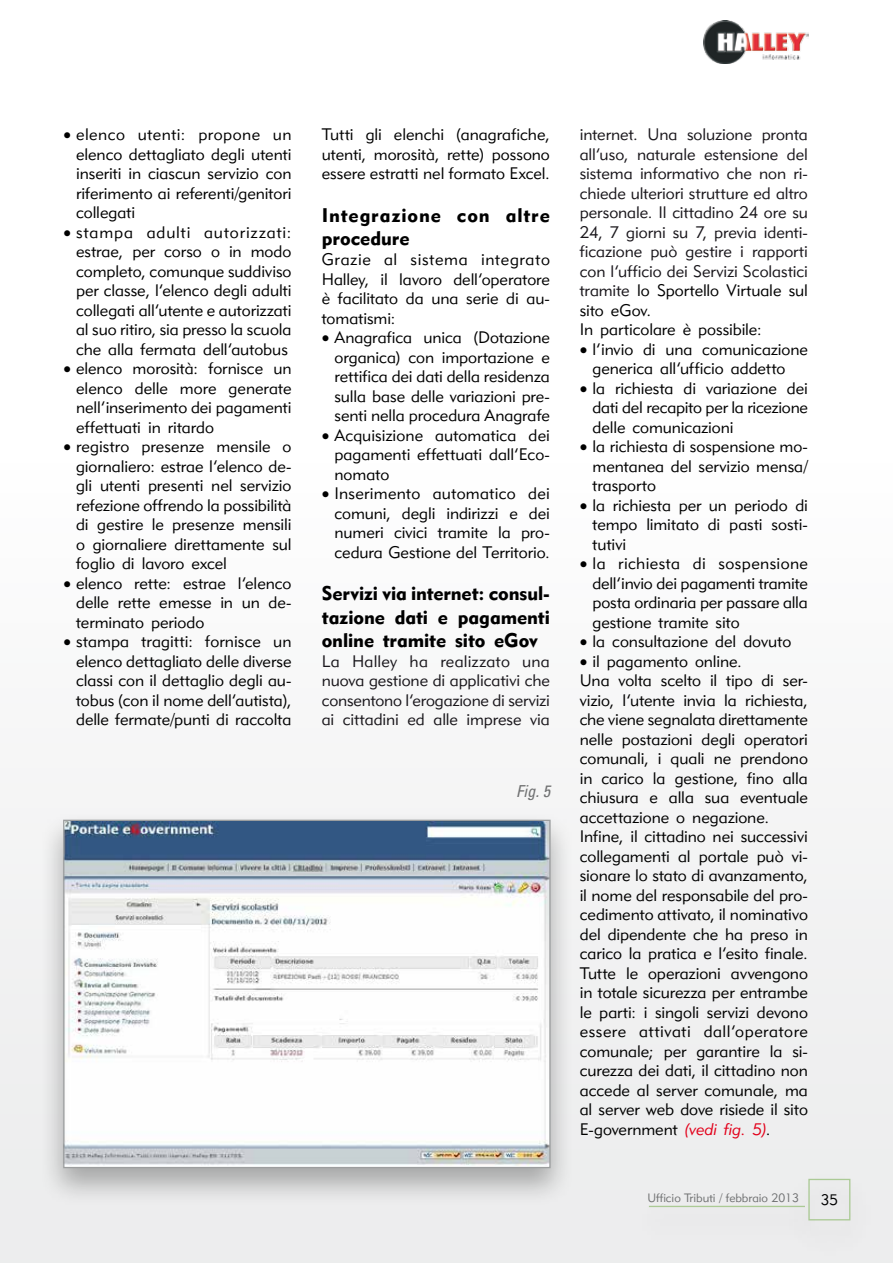
<style>
.page{position:relative;width:893px;height:1263px;background:#fff}
.page>*{position:absolute;margin:0;border:0;box-sizing:border-box;transform-origin:0 0}
.t1{font:19.5px/23.4px "Geometric 415 BT Black A";color:#000;text-align:justify}
.t2{font:19.5px/23.4px "Geometric 415 BT Black A";letter-spacing:.045em;color:#000}
.t3{font:16.5px/19.5px "Geometric 415 BT Lite A";color:#000;text-align:justify}
.t4{font:16.5px/19.5px "Geometric 415 BT Lite A";color:#19161b;text-align:justify}
.t5{font:italic condensed 16.5px "Univers LT";color:#707172}
.t6{font:15px "Geometric 415 BT Lite A";color:#000}
.t7{font:12px "Geometric 415 BT Lite A";color:#707172}
.s1{color:#000}
.s2{font-family:"Geometric 415 BT Lite Italic A";color:#e2001a}
</style>
<div class="page">
<div style="left:0;top:0;width:893px;height:1263px;background:linear-gradient(to right,#fcfcfc,#f8f9f9)"></div>
<div style="left:784px;top:1170px;width:90px;height:89px;background:#ebecec"></div>
<div style="left:808px;top:1179px;width:42px;height:41px;border:1px solid #abca95"></div>
<div style="left:630px;top:1197px;width:194px;height:49px;background:#ebebec"></div>
<hr style="left:649px;top:1206px;width:156px;height:1px;background:#abca95">
<img style="left:704px;top:20px;width:104px;height:44px">
<div style="left:39px;top:810px;width:535px;height:397px;background:#000;opacity:.3"></div>
<img style="left:65px;top:822px;width:484px;height:344px">
<p class="t3" style="left:76px;top:124px;width:217px;text-indent:-13px">• elenco utenti: propone un elenco dettagliato degli utenti inseriti in ciascun servizio con riferimento ai referenti/genitori collegati</p>
<p class="t3" style="left:76px;top:222px;width:217px;text-indent:-13px">• stampa adulti autorizzati: estrae, per corso o in modo completo, comunque suddiviso per classe, l’elenco degli adulti collegati all’utente e autorizzati al suo ritiro, sia presso la scuola che alla fermata dell’autobus</p>
<p class="t3" style="left:76px;top:358px;width:217px;text-indent:-13px">• elenco morosità: fornisce un elenco delle more generate nell’inserimento dei pagamenti effettuati in ritardo</p>
<p class="t3" style="left:76px;top:436px;width:217px;text-indent:-13px">• registro presenze mensile o giornaliero: estrae l’elenco de&shy;gli utenti presenti nel servizio refezione offrendo la possibilità di gestire le presenze mensili o giornaliere direttamente sul foglio di lavoro excel</p>
<p class="t3" style="left:76px;top:573px;width:217px;text-indent:-13px">• elenco rette: estrae l’elenco delle rette emesse in un de&shy;terminato periodo</p>
<p class="t3" style="left:76px;top:631px;width:217px;text-indent:-13px">• stampa tragitti: fornisce un elenco dettagliato delle diverse classi con il dettaglio degli au&shy;tobus (con il nome dell’autista), delle fermate/punti di raccolta</p>
<p class="t3" style="left:322px;top:125px;width:230px">Tutti gli elenchi (anagrafiche, utenti, morosità, rette) possono essere estratti nel formato Excel.</p>
<p class="t2" style="left:322px;top:203px;width:230px">Integrazione con altre procedure</p>
<p class="t3" style="left:322px;top:249px;width:230px">Grazie al sistema integrato Halley, il lavoro dell’operatore è facilitato da una serie di au&shy;tomatismi:</p>
<p class="t3" style="left:334px;top:327px;width:217px;text-indent:-13px">• Anagrafica unica (Dotazione organica) con importazione e rettifica dei dati della residenza sulla base delle variazioni pre&shy;senti nella procedura Anagrafe</p>
<p class="t3" style="left:334px;top:425px;width:217px;text-indent:-13px">• Acquisizione automatica dei pagamenti effettuati dall’Eco&shy;nomato</p>
<p class="t3" style="left:334px;top:483px;width:217px;text-indent:-13px">• Inserimento automatico dei comuni, degli indirizzi e dei numeri civici tramite la pro&shy;cedura Gestione del Territorio.</p>
<p class="t1" style="left:322px;top:582px;width:230px">Servizi via internet: consul&shy;tazione dati e pagamenti online tramite sito eGov</p>
<p class="t4" style="left:322px;top:651px;width:230px">La Halley ha realizzato una nuova gestione di applicativi che consentono l’erogazione di servizi ai cittadini ed alle imprese via</p>
<p class="t5" style="left:516px;top:781px;width:35px">Fig. 5</p>
<p class="t4" style="left:580px;top:124px;width:230px;text-align:left">internet. Una soluzione pronta all’uso, naturale estensione del sistema informativo che non ri&shy;chiede ulteriori strutture ed altro personale. Il cittadino 24 ore su<br>24, 7 giorni su 7, previa identi&shy;ficazione può gestire i rapporti con l’ufficio dei Servizi Scolastici tramite <span class="s1">lo Sportello Virtuale sul sito eGov.<br>In particolare è possibile:</span></p>
<p class="t3" style="left:580px;top:339px;width:230px;text-align:center">• l’invio di una comunicazione generica all’ufficio addetto</p>
<p class="t3" style="left:592px;top:378px;width:217px;text-indent:-13px">• la richiesta di variazione dei dati del recapito per la ricezione delle comunicazioni</p>
<p class="t3" style="left:592px;top:436px;width:217px;text-indent:-13px">• la richiesta di sospensione mo&shy;mentanea del servizio mensa/ trasporto</p>
<p class="t3" style="left:592px;top:495px;width:217px;text-indent:-13px">• la richiesta per un periodo di tempo limitato di pasti sosti&shy;tutivi</p>
<p class="t3" style="left:592px;top:553px;width:217px;text-indent:-13px">• la richiesta di sospensione dell’invio dei pagamenti tramite posta ordinaria per passare alla gestione tramite sito</p>
<p class="t3" style="left:580px;top:631px;width:213px">• la consultazione del dovuto</p>
<p class="t3" style="left:580px;top:651px;width:230px;text-align:left">• il pagamento online.<br>Una volta scelto il tipo di ser&shy;vizio, l’utente invia la richiesta, che viene segnalata direttamente nelle postazioni degli operatori comunali, i quali ne prendono in carico la gestione, fino alla chiusura e alla sua eventuale accettazione o negazione.<br>Infine, il cittadino nei successivi collegamenti al portale può vi&shy;sionare lo stato di avanzamento, il nome del responsabile del pro&shy;cedimento attivato, il nominativo del dipendente che ha preso in carico la pratica e l’esito finale.<br>Tutte le operazioni avvengono in totale sicurezza per entrambe le parti: i singoli servizi devono essere attivati dall’operatore comunale; per garantire la si&shy;curezza dei dati, il cittadino non accede al server comunale, ma al server web dove risiede il sito<br>E-government <span class="s2">(vedi fig. 5)</span>.</p>
<p class="t7" style="left:647px;top:1190px;width:153px">Ufficio Tributi / febbraio 2013</p>
<p class="t6" style="left:821px;top:1190px;width:19px">35</p>
</div>
